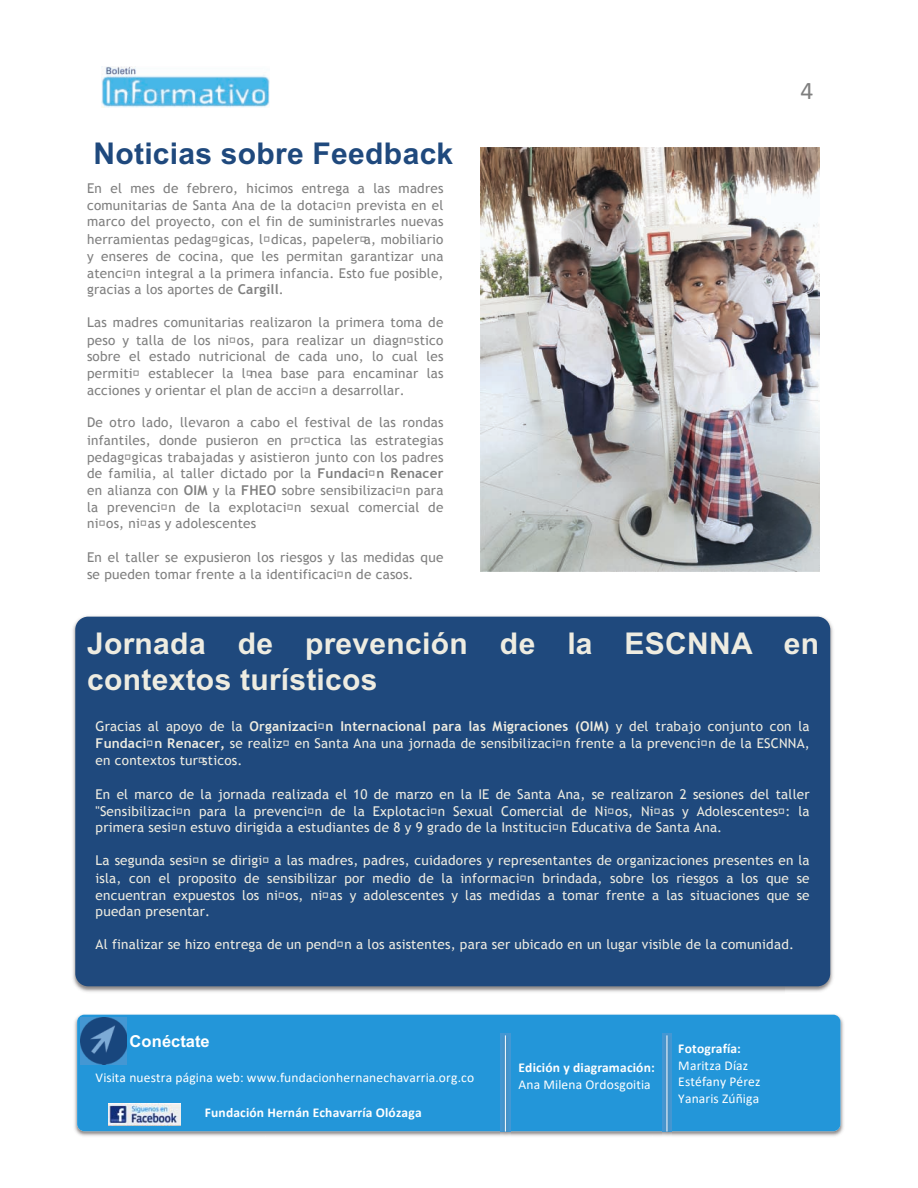
<style>
.page{position:relative;width:918px;height:1188px;background:#fff}
.page>*{position:absolute;margin:0;border:0;box-sizing:border-box;transform-origin:0 0}
.t1{font:700 30px/36px "Arial";letter-spacing:.01em;color:#eeece1}
.t2{font:700 30px "Arial";color:#1f497d}
.t3{font:25.5px "Calibri";color:#7f7f7f}
.t4{font:700 16.5px "Arial";color:#fff}
.t5{font:13.5px/16.5px "Trebuchet MS";letter-spacing:.015em;color:#7f7f7f;text-align:justify}
.t6{font:13.5px/16.5px "Trebuchet MS";letter-spacing:.015em;color:#eeece1;text-align:justify}
.t7{font:13.5px/16.5px "Calibri";letter-spacing:.01em;color:#fff}
.t8{font:700 13.5px "Calibri";color:#fff}
.s1{font-weight:700}
</style>
<div class="page">
<img style="left:101px;top:67px;width:168px;height:41px">
<img style="left:73px;top:616px;width:760px;height:376px">
<div style="left:75px;top:617px;width:755px;height:369px;background:#1f497d;border-radius:13px"></div>
<img style="left:74px;top:1014px;width:770px;height:122px">
<div style="left:77px;top:1015px;width:763px;height:116px;background:#2396d9;border-radius:7px"></div>
<img style="left:80px;top:1018px;width:47px;height:46px">
<img style="left:109px;top:1104px;width:72px;height:21px">
<svg style="left:501px;top:1131px;width:9px;height:5px"></svg>
<img style="left:501px;top:1033px;width:9px;height:98px">
<hr style="left:505px;top:1035px;width:1px;height:97px;background:#fff">
<svg style="left:662px;top:1131px;width:10px;height:5px"></svg>
<img style="left:662px;top:1033px;width:10px;height:98px">
<hr style="left:667px;top:1035px;width:1px;height:97px;background:#fff">
<img style="left:480px;top:148px;width:340px;height:424px">
<h1 class="t2" style="left:93px;top:133px;width:361px">G6#-3-'/ /6?$% 7%%(?'3H</h1>
<p class="t5" style="left:87px;top:180px;width:358px">En el mes de febrero, hicimos entrega a las madres comunitarias de Santa Ana de la dotaci—n prevista en el marco del proyecto, con el fin de suministrarles nuevas</p>
<p class="t5" style="left:87px;top:232px;width:358px">herramientas pedag—gicas, lœ dicas, papeler’a, mobiliario y enseres de cocina, que les permitan garantizar una atenci—n integral a la primera infancia. Esto fue posible, gracias a los aportes de <span class="s1">Cargill</span>.</p>
<p class="t5" style="left:87px;top:313px;width:358px;line-height:18px">Las madres comunitarias realizaron la primera toma de peso y talla de los ni– os, para realizar un diagn—stico</p>
<p class="t5" style="left:87px;top:349px;width:358px">sobre el estado nutricional de cada uno, lo cual les permiti— establecer la l’nea base para encaminar las acciones y orientar el plan de acci—n a desarrollar.</p>
<p class="t5" style="left:87px;top:414px;width:358px;line-height:18px">De otro lado, llevaron a cabo el festival de las rondas infantiles, donde pusieron en pr‡ctica las estrategias</p>
<p class="t5" style="left:87px;top:449px;width:358px">pedag—gicas trabajadas y asistieron junto con los padres de familia, al taller dictado por la <span class="s1">Fundaci— n Renacer </span>en alianza con <span class="s1">OIM</span> y la <span class="s1">FHEO</span> sobre sensibilizaci—n para la prevenci—n de la explotaci—n sexual comercial de ni–os, ni–as y adolescentes</p>
<p class="t5" style="left:87px;top:549px;width:358px">En el taller se expusieron los riesgos y las medidas que se pueden tomar frente a la identificaci—n de casos.</p>
<h2 class="t3" style="left:801px;top:73px;width:14px">(</h2>
<h1 class="t1" style="left:87px;top:626px;width:733px">J6$"'(' (% 5$%E%"3-4" (% .' !:=GG2 %"<br>36"#%K#6/ #*$B/#-36/</h1>
<p class="t6" style="left:96px;top:719px;width:716px">Gracias al apoyo de la <span class="s1">Organizaci— n Internacional para las Migraciones (OIM)</span> y del trabajo conjunto con la <span class="s1">Fundaci— n Renacer,</span> se realiz— en Santa Ana una jornada de sensibilizaci—n frente a la prevenci—n de la ESCNNA, en contextos tur’sticos.</p>
<p class="t6" style="left:96px;top:786px;width:716px">En el marco de la jornada realizada el 10 de marzo en la IE de Santa Ana, se realizaron 2 sesiones del taller "Sensibilizaci—n para la prevenci—n de la Explotaci—n Sexual Comercial de Ni–os, Ni–as y AdolescentesÓ: la primera sesi—n estuvo dirigida a estudiantes de 8 y 9 grado de la Instituci—n Educativa de Santa Ana.</p>
<p class="t6" style="left:96px;top:851px;width:716px;line-height:18px">La segunda sesi—n se dirigi— a las madres, padres, cuidadores y representantes de organizaciones presentes en la isla, con el proposito de sensibilizar por medio de la informaci—n brindada, sobre los riesgos a los que se</p>
<p class="t6" style="left:96px;top:887px;width:716px">encuentran expuestos los ni–os, ni–as y adolescentes y las medidas a tomar frente a las situaciones que se puedan presentar.</p>
<p class="t6" style="left:96px;top:936px;width:700px">Al finalizar se hizo entrega de un pend—n a los asistentes, para ser ubicado en un lugar visible de la comunidad.</p>
<p class="t4" style="left:130px;top:1030px;width:82px">=6"I3#'#%</p>
<p class="t7" style="left:96px;top:1069px;width:380px">1.2.34$5,*2364$789.54$:*;&lt;$:::#=,5)4&gt;."5?*6545*&gt;?4@466.4#"69#&gt;"</p>
<p class="t8" style="left:205px;top:1103px;width:218px">!"#$%&amp;'(#)*+,#-#).&amp;/%0%,,1%)23(4%5%</p>
<p class="t8" style="left:518px;top:1058px;width:138px">.$'&amp;'(#)6)$'%5,%7%&amp;'(#8</p>
<p class="t7" style="left:518px;top:1076px;width:134px">A54$B.-*54$C6)"29".3.4</p>
<p class="t8" style="left:678px;top:1039px;width:64px">!9:95,%;1%8</p>
<p class="t7" style="left:678px;top:1056px;width:84px">B46.3D4 EF4D<br>G23H=45I JH6*D<br>K4546.2 LMN.94</p>
</div>
